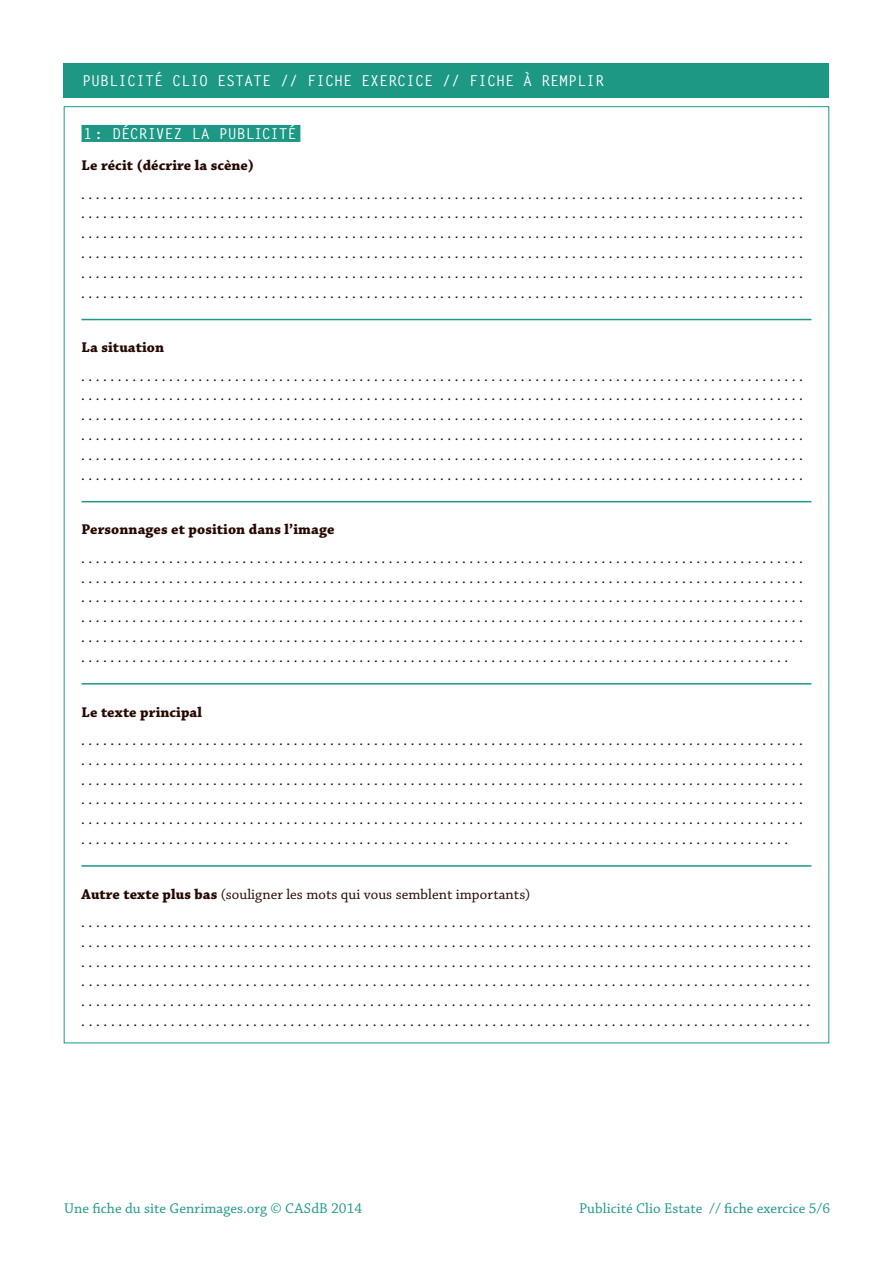
<style>
.page{position:relative;width:893px;height:1263px;background:#fff}
.page>*{position:absolute;margin:0;border:0;box-sizing:border-box;transform-origin:0 0}
.paragraphe_OK_saut_d{font:italic 16.5px/19.8px "Chaparral Pro";color:#260800;text-align:justify}
.petit_titre{font:700 15px "Letter Gothic Std";color:#fff}
.petit_titre-2{font:700 15px "Letter Gothic Std";letter-spacing:-.025em;color:#fff}
.paragraphe_OK_saut_d-2{font:700 14.85px "Chaparral Pro";letter-spacing:.005em;color:#260800}
.t1{font:14.85px "Chaparral Pro";letter-spacing:.005em;color:#1d9885}
.paragraphe_OK_saut_d-3{font:14.85px "Chaparral Pro";letter-spacing:.005em;color:#260800}
.s1{font-weight:700}
</style>
<div class="page">
<div style="left:64px;top:64px;width:765px;height:34px;background:#1d9885"></div>
<div style="left:82px;top:125px;width:218px;height:17px;background:#1d9885"></div>
<hr style="left:82px;top:319px;width:729px;height:1px;background:#1d9885">
<hr style="left:82px;top:501px;width:729px;height:1px;background:#1d9885">
<hr style="left:82px;top:683px;width:729px;height:1px;background:#1d9885">
<hr style="left:82px;top:865px;width:729px;height:2px;background:#1d9885">
<p class="petit_titre" style="left:82px;top:71px;width:524px">PUBLICITÉ CLIO ESTATE // FICHE EXERCICE // FICHE À REMPLIR</p>
<p class="petit_titre-2" style="left:83px;top:125px;width:215px">1: DÉCRIVEZ LA PUBLICITÉ</p>
<p class="paragraphe_OK_saut_d-2" style="left:82px;top:157px;width:174px">Le récit (décrire la scène)</p>
<p class="paragraphe_OK_saut_d" style="left:82px;top:184px;width:723px">................................................................................................... ................................................................................................... ................................................................................................... ................................................................................................... ................................................................................................... ...................................................................................................</p>
<p class="paragraphe_OK_saut_d-2" style="left:82px;top:339px;width:84px">La situation</p>
<p class="paragraphe_OK_saut_d" style="left:82px;top:366px;width:723px">................................................................................................... ................................................................................................... ................................................................................................... ................................................................................................... ................................................................................................... ...................................................................................................</p>
<p class="paragraphe_OK_saut_d-2" style="left:82px;top:521px;width:254px">Personnages et position dans l’image</p>
<p class="paragraphe_OK_saut_d" style="left:82px;top:548px;width:723px">................................................................................................... ................................................................................................... ................................................................................................... ................................................................................................... ................................................................................................... .................................................................................................</p>
<p class="paragraphe_OK_saut_d-2" style="left:82px;top:703px;width:122px">Le texte principal</p>
<p class="paragraphe_OK_saut_d" style="left:82px;top:730px;width:723px">................................................................................................... ................................................................................................... ................................................................................................... ................................................................................................... ................................................................................................... .................................................................................................</p>
<p class="paragraphe_OK_saut_d-3" style="left:82px;top:886px;width:450px"><span class="s1">Autre texte plus bas</span> (souligner les mots qui vous semblent importants)</p>
<p class="paragraphe_OK_saut_d" style="left:82px;top:913px;width:732px">................................................................................................... ................................................................................................... ................................................................................................... .................................................................................................. ................................................................................................... ..................................................................................................</p>
<p class="t1" style="left:64px;top:1200px;width:300px">Une fiche du site Genrimages.org © CASdB 2014</p>
<p class="t1" style="left:579px;top:1200px;width:253px">Publicité Clio Estate // fiche exercice 5/6</p>
</div>
